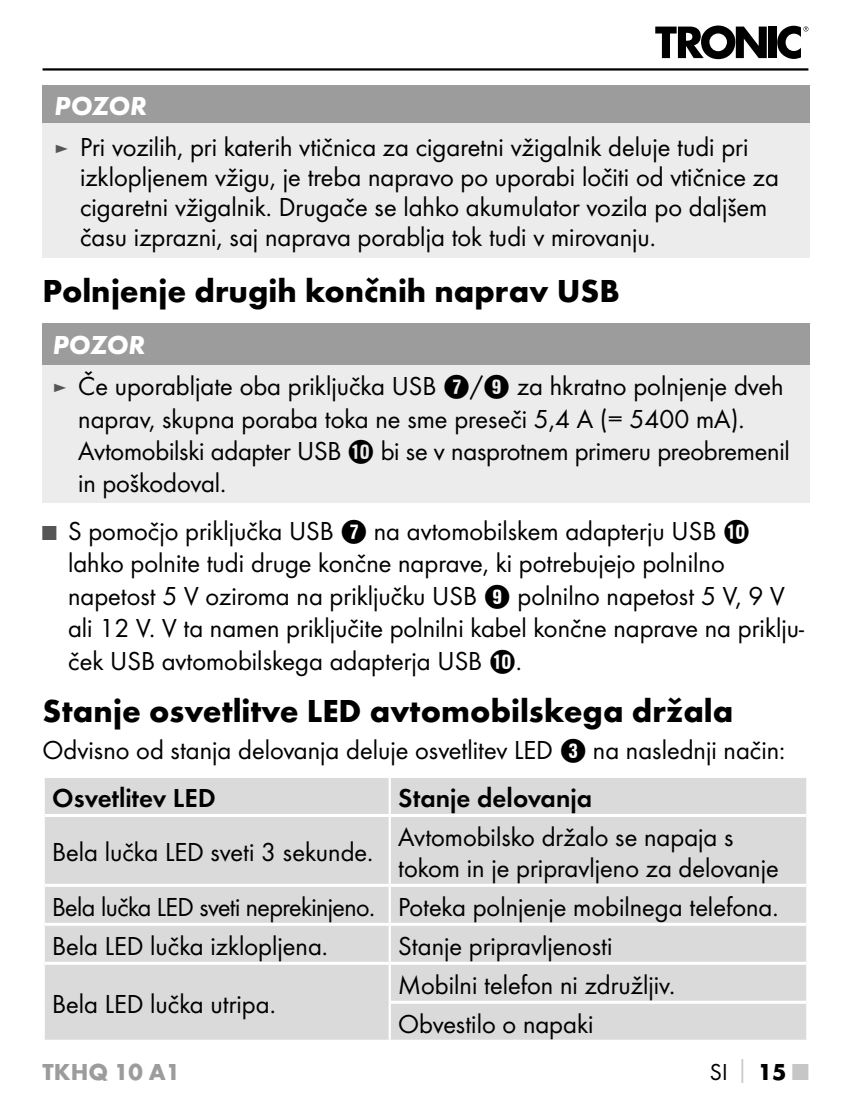
<style>
.page{position:relative;width:851px;height:1106px;background:#fff}
.page>*{position:absolute;margin:0;border:0;box-sizing:border-box;transform-origin:0 0}
.t1{font:700 33px "Futura";color:#000}
.t2{font:27px/32.4px "Futura Boo";color:#000}
.t3{font:27px "Futura Dem";color:#000}
.t4{font:italic 700 27px "Futura";letter-spacing:-.005em;color:#fff}
.t5{font:700 24px "Futura";color:#9c9c9c}
.t6{font:24px "Futura Boo";color:#000}
.s1{font-size:21px;color:#565656}
.s2{font-family:"Hako PI Nummern"}
.s3{font-family:"Futura";font-weight:700;color:#c6c6c6}
.s4{font-family:"Futura";font-weight:700}
</style>
<div class="page">
<hr style="left:43px;top:68px;width:765px;height:3px;background:#000">
<svg style="left:655px;top:26px;width:111px;height:33px"></svg>
<div style="left:768px;top:27px;width:8px;height:31px;background:#000"></div>
<svg style="left:777px;top:26px;width:31px;height:33px"></svg>
<div style="left:43px;top:85px;width:766px;height:38px;background:#9c9c9c"></div>
<div style="left:43px;top:123px;width:766px;height:135px;background:#ececec"></div>
<div style="left:43px;top:323px;width:766px;height:42px;background:#9c9c9c"></div>
<div style="left:43px;top:364px;width:766px;height:138px;background:#ececec"></div>
<div style="left:45px;top:778px;width:761px;height:261px;background:#dadada"></div>
<hr style="left:45px;top:814px;width:344px;height:3px;background:#fff">
<hr style="left:389px;top:814px;width:417px;height:3px;background:#fff">
<hr style="left:45px;top:883px;width:344px;height:3px;background:#fff">
<hr style="left:389px;top:883px;width:417px;height:3px;background:#fff">
<hr style="left:45px;top:922px;width:344px;height:3px;background:#fff">
<hr style="left:389px;top:922px;width:417px;height:3px;background:#fff">
<hr style="left:45px;top:961px;width:344px;height:3px;background:#fff">
<hr style="left:389px;top:961px;width:417px;height:3px;background:#fff">
<hr style="left:391px;top:1000px;width:415px;height:3px;background:#fff">
<hr style="left:388px;top:778px;width:3px;height:36px;background:#fff">
<hr style="left:388px;top:817px;width:3px;height:66px;background:#fff">
<hr style="left:388px;top:886px;width:3px;height:36px;background:#fff">
<hr style="left:388px;top:925px;width:3px;height:36px;background:#fff">
<hr style="left:388px;top:964px;width:3px;height:38px;background:#fff">
<hr style="left:388px;top:1002px;width:3px;height:37px;background:#fff">
<p class="t4" style="left:55px;top:89px;width:94px">POZOR</p>
<p class="t2" style="left:80px;top:131px;width:700px;line-height:30px;text-indent:-26px"><span class="s1">►</span> Pri vozilih, pri katerih vtičnica za cigaretni vžigalnik deluje tudi pri izklopljenem vžigu, je treba napravo po uporabi ločiti od vtičnice za cigaretni vžigalnik. Drugače se lahko akumulator vozila po daljšem času izprazni, saj naprava porablja tok tudi v mirovanju.</p>
<p class="t1" style="left:43px;top:271px;width:578px">Polnjenje drugih končnih naprav USB</p>
<p class="t4" style="left:53px;top:328px;width:94px">POZOR</p>
<p class="t2" style="left:78px;top:370px;width:713px;text-indent:-26px"><span class="s1">►</span> Če uporabljate oba priključka USB <span class="s2">7</span>/<span class="s2">9</span> za hkratno polnjenje dveh naprav, skupna poraba toka ne sme preseči 5,4 A (= 5400 mA).<br>Avtomobilski adapter USB <span class="s2">0</span> bi se v nasprotnem primeru preobremenil in poškodoval.</p>
<p class="t2" style="left:68px;top:514px;width:737px;text-indent:-26px"><span class="s1">■</span> S pomočjo priključka USB <span class="s2">7</span> na avtomobilskem adapterju USB <span class="s2">0 </span>lahko polnite tudi druge končne naprave, ki potrebujejo polnilno napetost 5 V oziroma na priključku USB <span class="s2">9</span> polnilno napetost 5 V, 9 V ali 12 V. V ta namen priključite polnilni kabel končne naprave na priklju&shy;ček USB avtomobilskega adapterja USB <span class="s2">0</span>.</p>
<p class="t1" style="left:43px;top:690px;width:692px">Stanje osvetlitve LED avtomobilskega držala</p>
<p class="t2" style="left:43px;top:733px;width:744px">Odvisno od stanja delovanja deluje osvetlitev LED <span class="s2">3</span> na naslednji način:</p>
<p class="t3" style="left:52px;top:781px;width:165px">Osvetlitev LED</p>
<p class="t3" style="left:398px;top:781px;width:195px">Stanje delovanja</p>
<p class="t2" style="left:52px;top:836px;width:322px">Bela lučka LED sveti 3 sekunde.</p>
<p class="t2" style="left:398px;top:821px;width:382px;line-height:30.9px">Avtomobilsko držalo se napaja s tokom in je pripravljeno za delovanje</p>
<p class="t2" style="left:52px;top:887px;width:727px;line-height:39px">Bela lučka LED sveti neprekinjeno. Poteka polnjenje mobilnega telefona.<br>Bela LED lučka izklopljena.</p>
<p class="t2" style="left:398px;top:929px;width:215px">Stanje pripravljenosti</p>
<p class="t2" style="left:52px;top:987px;width:225px">Bela LED lučka utripa.</p>
<p class="t2" style="left:398px;top:965px;width:278px;line-height:39px">Mobilni telefon ni združljiv.<br>Obvestilo o napaki</p>
<p class="t5" style="left:43px;top:1057px;width:139px">TKHQ 10 A1</p>
<p class="t6" style="left:709px;top:1058px;width:100px">SI<span class="s3">│</span><span class="s4">15</span> <span class="s3">■</span></p>
</div>
